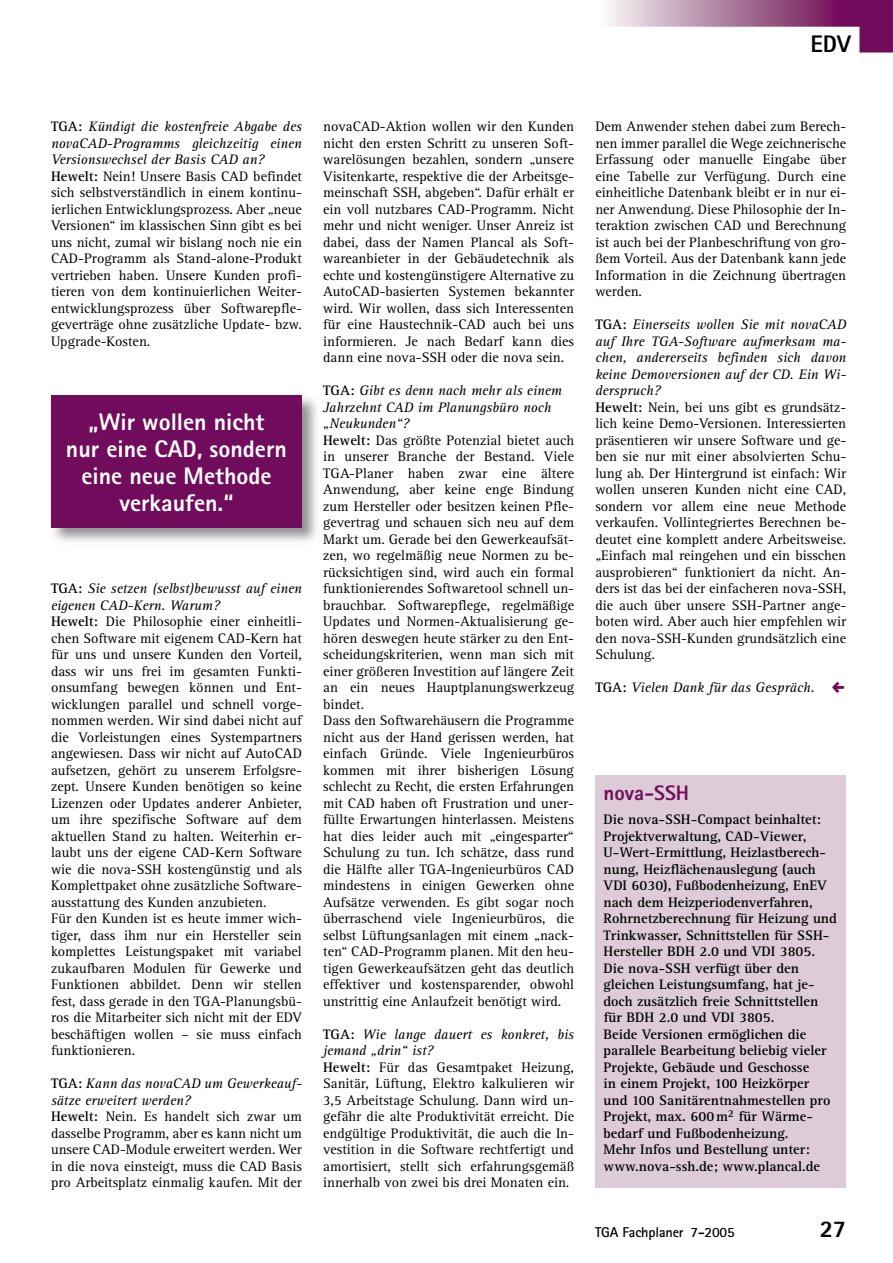
<style>
.page{position:relative;width:893px;height:1263px;background:#fff}
.page>*{position:absolute;margin:0;border:0;box-sizing:border-box;transform-origin:0 0}
.t1{font:800 24px/27px "Rotis Sans Serif";color:#fff;text-align:center}
.t2{font:800 24px "Rotis Sans Serif";color:#000}
.t3{font:800 21px "Rotis Sans Serif";color:#710c5c}
.t4{font:14.25px/16.5px "Rotis Serif";color:#000}
.t5{font:700 14.25px/16.5px "Rotis Serif";color:#000}
.t6{font:italic 14.25px "Rotis Serif";color:#000}
.t7{font:700 14.25px "Rotis Sans Serif";letter-spacing:-.01em;color:#000}
.s1{font-weight:700}
.s2{font-style:italic}
.s3{font-weight:700;font-style:normal}
</style>
<div class="page">
<svg style="left:609px;top:0;width:284px;height:53px"></svg>
<div style="left:595px;top:775px;width:251px;height:412px;background:#ddcbd8"></div>
<img style="left:51px;top:397px;width:266px;height:145px">
<div style="left:51px;top:395px;width:251px;height:132px;background:#710c5c"></div>
<h1 class="t2" style="left:810px;top:29px;width:42px">EDV</h1>
<p class="t4" style="left:51px;top:119px;width:252px"><span class="s1">TGA:</span> <span class="s2">Kündigt die kostenfreie Abgabe des novaCAD-Programms gleichzeitig einen Versionswechsel der Basis CAD an?<br></span><span class="s1">Hewelt:</span> Nein! Unsere Basis CAD befindet sich selbstverständlich in einem kontinu&shy;ierlichen Entwicklungsprozess. Aber „neue Versionen“ im klassischen Sinn gibt es bei uns nicht, zumal wir bislang noch nie ein CAD-Programm als Stand-alone-Produkt vertrieben haben. Unsere Kunden profi&shy;tieren von dem kontinuierlichen Weiter&shy;entwicklungsprozess über Softwarepfle&shy;geverträge ohne zusätzliche Update- bzw.<br>Upgrade-Kosten.</p>
<p class="t4" style="left:323px;top:119px;width:252px;text-align:justify">novaCAD-Aktion wollen wir den Kunden nicht den ersten Schritt zu unseren Soft&shy;warelösungen bezahlen, sondern „unsere Visitenkarte, respektive die der Arbeitsge&shy;meinschaft SSH, abgeben“. Dafür erhält er ein voll nutzbares CAD-Programm. Nicht mehr und nicht weniger. Unser Anreiz ist dabei, dass der Namen Plancal als Soft&shy;wareanbieter in der Gebäudetechnik als echte und kostengünstigere Alternative zu AutoCAD-basierten Systemen bekannter wird. Wir wollen, dass sich Interessenten für eine Haustechnik-CAD auch bei uns informieren. Je nach Bedarf kann dies dann eine nova-SSH oder die nova sein.</p>
<p class="t4" style="left:323px;top:383px;width:252px"><span class="s1">TGA:</span> <span class="s2">Gibt es denn nach mehr als einem Jahrzehnt CAD im Planungsbüro noch „Neukunden“?<br></span><span class="s1">Hewelt:</span> Das größte Potenzial bietet auch in unserer Branche der Bestand. Viele TGA-Planer haben zwar eine ältere Anwendung, aber keine enge Bindung zum Hersteller oder besitzen keinen Pfle&shy;gevertrag und schauen sich neu auf dem Markt um. Gerade bei den Gewerkeaufsät&shy;zen, wo regelmäßig neue Normen zu be&shy;rücksichtigen sind, wird auch ein formal funktionierendes Softwaretool schnell un&shy;brauchbar. Softwarepflege, regelmäßige Updates und Normen-Aktualisierung ge&shy;hören deswegen heute stärker zu den Ent&shy;scheidungskriterien, wenn man sich mit einer größeren Investition auf längere Zeit an ein neues Hauptplanungswerkzeug bindet.<br>Dass den Softwarehäusern die Programme nicht aus der Hand gerissen werden, hat einfach Gründe. Viele Ingenieurbüros kommen mit ihrer bisherigen Lösung schlecht zu Recht, die ersten Erfahrungen mit CAD haben oft Frustration und uner&shy;füllte Erwartungen hinterlassen. Meistens hat dies leider auch mit „eingesparter“ Schulung zu tun. Ich schätze, dass rund die Hälfte aller TGA-Ingenieurbüros CAD mindestens in einigen Gewerken ohne Aufsätze verwenden. Es gibt sogar noch überraschend viele Ingenieurbüros, die selbst Lüftungsanlagen mit einem „nack&shy;ten“ CAD-Programm planen. Mit den heu&shy;tigen Gewerkeaufsätzen geht das deutlich effektiver und kostensparender, obwohl unstrittig eine Anlaufzeit benötigt wird.</p>
<p class="t4" style="left:323px;top:1026px;width:252px"><span class="s1">TGA:</span> <span class="s2">Wie lange dauert es konkret, bis jemand „drin“ ist?<br></span><span class="s1">Hewelt:</span> Für das Gesamtpaket Heizung, Sanitär, Lüftung, Elektro kalkulieren wir 3,5 Arbeitstage Schulung. Dann wird un&shy;gefähr die alte Produktivität erreicht. Die endgültige Produktivität, die auch die In&shy;vestition in die Software rechtfertigt und amortisiert, stellt sich erfahrungsgemäß innerhalb von zwei bis drei Monaten ein.</p>
<h1 class="t1" style="left:66px;top:408px;width:222px">„Wir wollen nicht<br>nur eine CAD, sondern eine neue Methode verkaufen.“</h1>
<p class="t4" style="left:51px;top:581px;width:252px"><span class="s1">TGA:</span> <span class="s2">Sie setzen (selbst)bewusst auf einen eigenen CAD-Kern. Warum?<br></span><span class="s1">Hewelt:</span> Die Philosophie einer einheitli&shy;chen Software mit eigenem CAD-Kern hat für uns und unsere Kunden den Vorteil, dass wir uns frei im gesamten Funkti&shy;onsumfang bewegen können und Ent&shy;wicklungen parallel und schnell vorge&shy;nommen werden. Wir sind dabei nicht auf die Vorleistungen eines Systempartners angewiesen. Dass wir nicht auf AutoCAD aufsetzen, gehört zu unserem Erfolgsre&shy;zept. Unsere Kunden benötigen so keine Lizenzen oder Updates anderer Anbieter, um ihre spezifische Software auf dem aktuellen Stand zu halten. Weiterhin er&shy;laubt uns der eigene CAD-Kern Software wie die nova-SSH kostengünstig und als Komplettpaket ohne zusätzliche Software&shy;ausstattung des Kunden anzubieten.<br>Für den Kunden ist es heute immer wich&shy;tiger, dass ihm nur ein Hersteller sein komplettes Leistungspaket mit variabel zukaufbaren Modulen für Gewerke und Funktionen abbildet. Denn wir stellen fest, dass gerade in den TGA-Planungsbü&shy;ros die Mitarbeiter sich nicht mit der EDV beschäftigen wollen – sie muss einfach funktionieren.</p>
<p class="t4" style="left:51px;top:1076px;width:252px"><span class="s1">TGA:</span> <span class="s2">Kann das novaCAD um Gewerkeauf&shy;sätze erweitert werden?<br></span><span class="s1">Hewelt:</span> Nein. Es handelt sich zwar um dasselbe Programm, aber es kann nicht um unsere CAD-Module erweitert werden. Wer in die nova einsteigt, muss die CAD Basis pro Arbeitsplatz einmalig kaufen. Mit der</p>
<p class="t4" style="left:595px;top:119px;width:252px;text-align:justify">Dem Anwender stehen dabei zum Berech&shy;nen immer parallel die Wege zeichnerische Erfassung oder manuelle Eingabe über eine Tabelle zur Verfügung. Durch eine einheitliche Datenbank bleibt er in nur ei&shy;ner Anwendung. Diese Philosophie der In&shy;teraktion zwischen CAD und Berechnung ist auch bei der Planbeschriftung von gro&shy;ßem Vorteil. Aus der Datenbank kann jede Information in die Zeichnung übertragen werden.</p>
<p class="t4" style="left:595px;top:317px;width:252px"><span class="s1">TGA:</span> <span class="s2">Einerseits wollen Sie mit novaCAD auf Ihre TGA-Software aufmerksam ma&shy;chen, andererseits befinden sich davon keine Demoversionen auf der CD. Ein Wi&shy;derspruch?<br></span><span class="s1">Hewelt:</span> Nein, bei uns gibt es grundsätz&shy;lich keine Demo-Versionen. Interessierten präsentieren wir unsere Software und ge&shy;ben sie nur mit einer absolvierten Schu&shy;lung ab. Der Hintergrund ist einfach: Wir wollen unseren Kunden nicht eine CAD, sondern vor allem eine neue Methode verkaufen. Vollintegriertes Berechnen be&shy;deutet eine komplett andere Arbeitsweise. „Einfach mal reingehen und ein bisschen ausprobieren“ funktioniert da nicht. An&shy;ders ist das bei der einfacheren nova-SSH, die auch über unsere SSH-Partner ange&shy;boten wird. Aber auch hier empfehlen wir den nova-SSH-Kunden grundsätzlich eine Schulung.</p>
<p class="t6" style="left:595px;top:680px;width:221px"><span class="s3">TGA:</span> Vielen Dank für das Gespräch.</p>
<h2 class="t3" style="left:604px;top:779px;width:87px">nova-SSH</h2>
<p class="t5" style="left:604px;top:812px;width:235px">Die nova-SSH-Compact beinhaltet:<br>Projektverwaltung, CAD-Viewer, U-Wert-Ermittlung, Heizlastberech&shy;nung, Heizflächenauslegung (auch VDI 6030), Fußbodenheizung, EnEV nach dem Heizperiodenverfahren, Rohrnetzberechnung für Heizung und Trinkwasser, Schnittstellen für SSH-Hersteller BDH 2.0 und VDI 3805.<br>Die nova-SSH verfügt über den gleichen Leistungsumfang, hat je&shy;doch zusätzlich freie Schnittstellen für BDH 2.0 und VDI 3805.<br>Beide Versionen ermöglichen die parallele Bearbeitung beliebig vieler Projekte, Gebäude und Geschosse<br>in einem Projekt, 100 Heizkörper<br>und 100 Sanitärentnahmestellen pro Projekt, max. 600 m<sup>2</sup> für Wärme&shy;bedarf und Fußbodenheizung.<br>Mehr Infos und Bestellung unter: www.nova-ssh.de; www.plancal.de</p>
<p class="t7" style="left:595px;top:1223px;width:141px">TGA Fachplaner 7-2005</p>
<h1 class="t2" style="left:820px;top:1213px;width:28px">27</h1>
</div>
